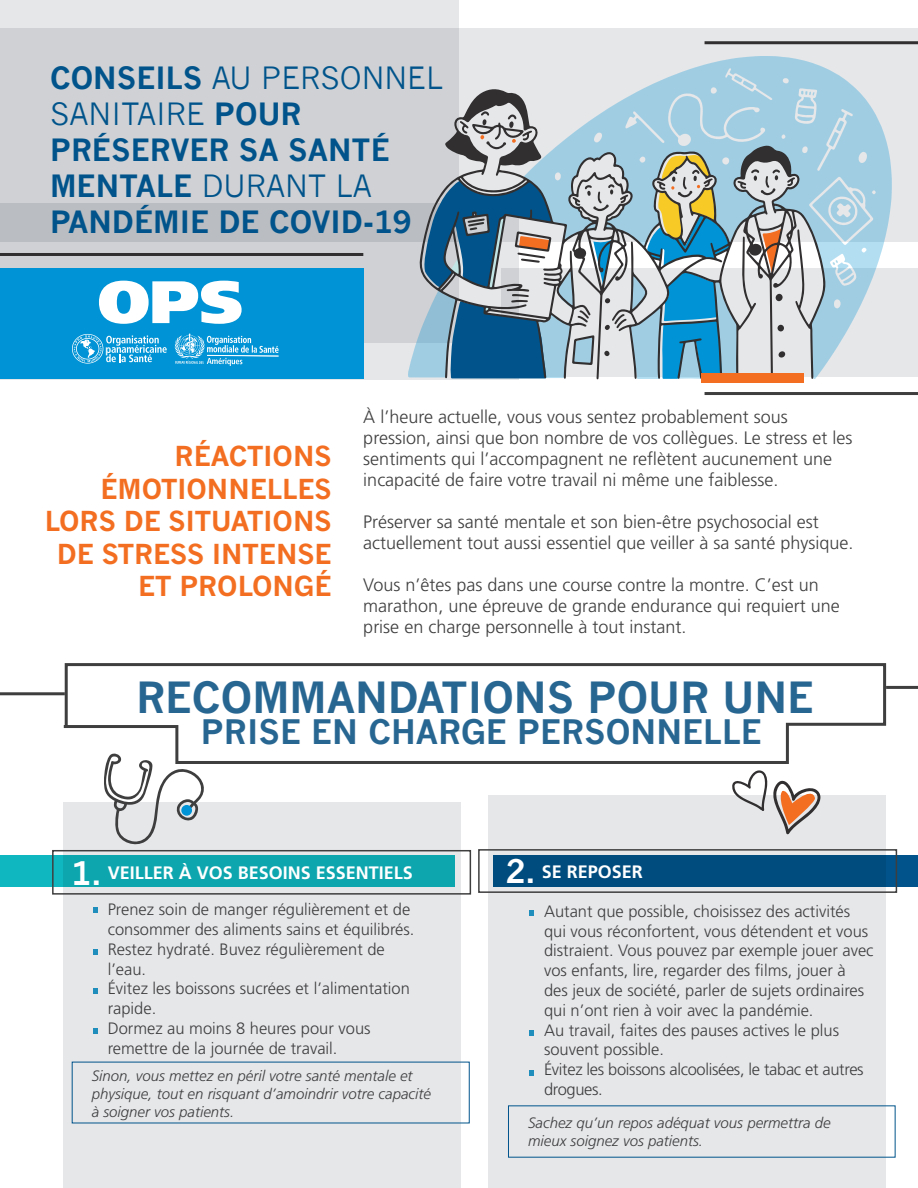
<style>
.page{position:relative;width:918px;height:1188px;background:#fff}
.page>*{position:absolute;margin:0;border:0;box-sizing:border-box;transform-origin:0 0}
.t1{font:700 42px "News Gothic";color:#286692}
.t2{font:700 33px "News Gothic";color:#286692}
.t3{font:700 31.8px "News Gothic";color:#fff}
.t4{font:700 30px/36px "News Gothic";color:#00548b}
.t5{font:700 27px/32.4px "News Gothic MT Std";color:#f36e21;text-align:right}
.t6{font:300 18px/21px "Frutiger LT Std";color:#3e3e3f}
.t7{font:700 18px "Frutiger LT Std";color:#fff}
.t8{font:300 16.5px/19.8px "Frutiger LT Std";color:#3e3e3f}
.t9{font:300 16.5px/19.8px "Frutiger LT Std";letter-spacing:-.02em;color:#3e3e3f}
.t10{font:italic 300 15px/18px "Frutiger LT Std";color:#3e3e3f}
.t11{font:700 condensed 10.95px "Frutiger";color:#fff}
.s1{font-weight:400}
</style>
<div class="page">
<div style="left:489px;top:796px;width:397px;height:392px;background:#e6e7e9"></div>
<div style="left:63px;top:802px;width:397px;height:386px;background:#e6e7e9"></div>
<div style="left:493px;top:855px;width:425px;height:32px;background:#004c7f"></div>
<div style="left:0;top:855px;width:454px;height:32px;background:linear-gradient(to right,#0eafb7,#0da2ab)"></div>
<svg style="left:61px;top:663px;width:827px;height:101px"></svg>
<svg style="left:529px;top:910px;width:5px;height:5px"></svg>
<svg style="left:529px;top:1030px;width:5px;height:6px"></svg>
<svg style="left:529px;top:1070px;width:5px;height:5px"></svg>
<svg style="left:93px;top:907px;width:5px;height:5px"></svg>
<svg style="left:93px;top:949px;width:5px;height:5px"></svg>
<svg style="left:93px;top:988px;width:5px;height:5px"></svg>
<svg style="left:93px;top:1028px;width:5px;height:6px"></svg>
<div style="left:52px;top:850px;width:419px;height:45px;border:2px solid #3e3e3f"></div>
<svg style="left:103px;top:752px;width:102px;height:93px"></svg>
<div style="left:181px;top:805px;width:11px;height:11px;background:#0093d5;border-radius:50%"></div>
<svg style="left:732px;top:770px;width:89px;height:65px"></svg>
<hr style="left:0;top:692px;width:65px;height:3px;background:#3e3e3f">
<hr style="left:886px;top:686px;width:32px;height:3px;background:#3e3e3f">
<hr style="left:705px;top:392px;width:213px;height:3px;background:#3e3e3f">
<div style="left:478px;top:849px;width:419px;height:44px;border:2px solid #3e3e3f"></div>
<div style="left:502px;top:269px;width:416px;height:108px;background:#e6e7e9"></div>
<div style="left:0;top:203px;width:519px;height:176px;background:#e6e7e9"></div>
<div style="left:0;top:0;width:459px;height:342px;background:linear-gradient(to right,#dadbde,#dddfe1)"></div>
<svg style="left:0;top:28px;width:918px;height:214px;background:#cfd1d4"></svg>
<div style="left:0;top:268px;width:363px;height:110px;background:#0093d5"></div>
<svg style="left:523px;top:56px;width:369px;height:308px"></svg>
<svg style="left:829px;top:120px;width:15px;height:27px"></svg>
<svg style="left:832px;top:260px;width:22px;height:24px"></svg>
<svg style="left:734px;top:76px;width:20px;height:12px"></svg>
<svg style="left:826px;top:180px;width:45px;height:62px;background:#b2d3e4"></svg>
<svg style="left:419px;top:88px;width:407px;height:291px;background:#b1c9d6"></svg>
<svg style="left:460px;top:111px;width:72px;height:38px;background:#a5a4a5"></svg>
<svg style="left:408px;top:155px;width:387px;height:224px"></svg>
<div style="left:702px;top:374px;width:102px;height:9px;background:#f36e21"></div>
<hr style="left:705px;top:41px;width:213px;height:3px;background:#312f30">
<hr style="left:0;top:253px;width:363px;height:3px;background:#312f30">
<svg style="left:99px;top:281px;width:143px;height:43px"></svg>
<svg style="left:174px;top:334px;width:105px;height:32px"></svg>
<svg style="left:72px;top:334px;width:95px;height:30px"></svg>
<p class="t4" style="left:50px;top:59px;width:395px">CONSEILS <span class="s1">AU PERSONNEL<br>SANITAIRE</span> POUR<br>PRÉSERVER SA SANTÉ<br>MENTALE <span class="s1">DURANT LA</span></p>
<p class="t4" style="left:50px;top:203px;width:363px">PANDÉMIE DE COVID-19</p>
<p class="t11" style="left:106px;top:342px;width:7px">p</p>
<p class="t5" style="left:45px;top:440px;width:288px">RÉACTIONS<br>ÉMOTIONNELLES<br>LORS DE SITUATIONS<br>DE STRESS INTENSE<br>ET PROLONGÉ</p>
<p class="t6" style="left:363px;top:406px;width:491px">À l’heure actuelle, vous vous sentez probablement sous pression, ainsi que bon nombre de vos collègues. Le stress et les sentiments qui l’accompagnent ne reflètent aucunement une incapacité de faire votre travail ni même une faiblesse.</p>
<p class="t6" style="left:363px;top:511px;width:492px">Préserver sa santé mentale et son bien-être psychosocial est actuellement tout aussi essentiel que veiller à sa santé physique.</p>
<p class="t6" style="left:363px;top:574px;width:478px">Vous n’êtes pas dans une course contre la montre. C’est un marathon, une épreuve de grande endurance qui requiert une prise en charge personnelle à tout instant.</p>
<p class="t1" style="left:136px;top:672px;width:679px">RECOMMANDATIONS POUR UNE</p>
<p class="t2" style="left:201px;top:712px;width:562px">PRISE EN CHARGE PERSONNELLE</p>
<p class="t3" style="left:72px;top:854px;width:31px">1.</p>
<p class="t7" style="left:108px;top:862px;width:307px">VEILLER À VOS BESOINS ESSENTIELS</p>
<p class="t8" style="left:108px;top:900px;width:308px">Prenez soin de manger régulièrement et de consommer des aliments sains et équilibrés.</p>
<p class="t8" style="left:108px;top:939px;width:279px">Restez hydraté. Buvez régulièrement de l’eau.</p>
<p class="t8" style="left:108px;top:979px;width:304px">Évitez les boissons sucrées et l’alimentation rapide.</p>
<p class="t8" style="left:108px;top:1019px;width:264px">Dormez au moins 8 heures pour vous remettre de la journée de travail.</p>
<p class="t10" style="left:92px;top:1067px;width:341px">Sinon, vous mettez en péril votre santé mentale et physique, tout en risquant d’amoindrir votre capacité à soigner vos patients.</p>
<p class="t3" style="left:506px;top:852px;width:31px">2.</p>
<p class="t7" style="left:542px;top:861px;width:103px">SE REPOSER</p>
<p class="t8" style="left:544px;top:901px;width:331px">Autant que possible, choisissez des activités qui vous réconfortent, vous détendent et vous distraient. Vous pouvez par exemple jouer avec vos enfants, lire, regarder des films, jouer à des jeux de société, parler de sujets ordinaires qui n’ont rien à voir avec la pandémie.</p>
<p class="t8" style="left:544px;top:1020px;width:297px">Au travail, faites des pauses actives le plus souvent possible.</p>
<p class="t9" style="left:544px;top:1060px;width:321px">Évitez les boissons alcoolisées, le tabac et autres drogues.</p>
<p class="t10" style="left:528px;top:1114px;width:304px">Sachez qu’un repos adéquat vous permettra de mieux soignez vos patients.</p>
</div>
